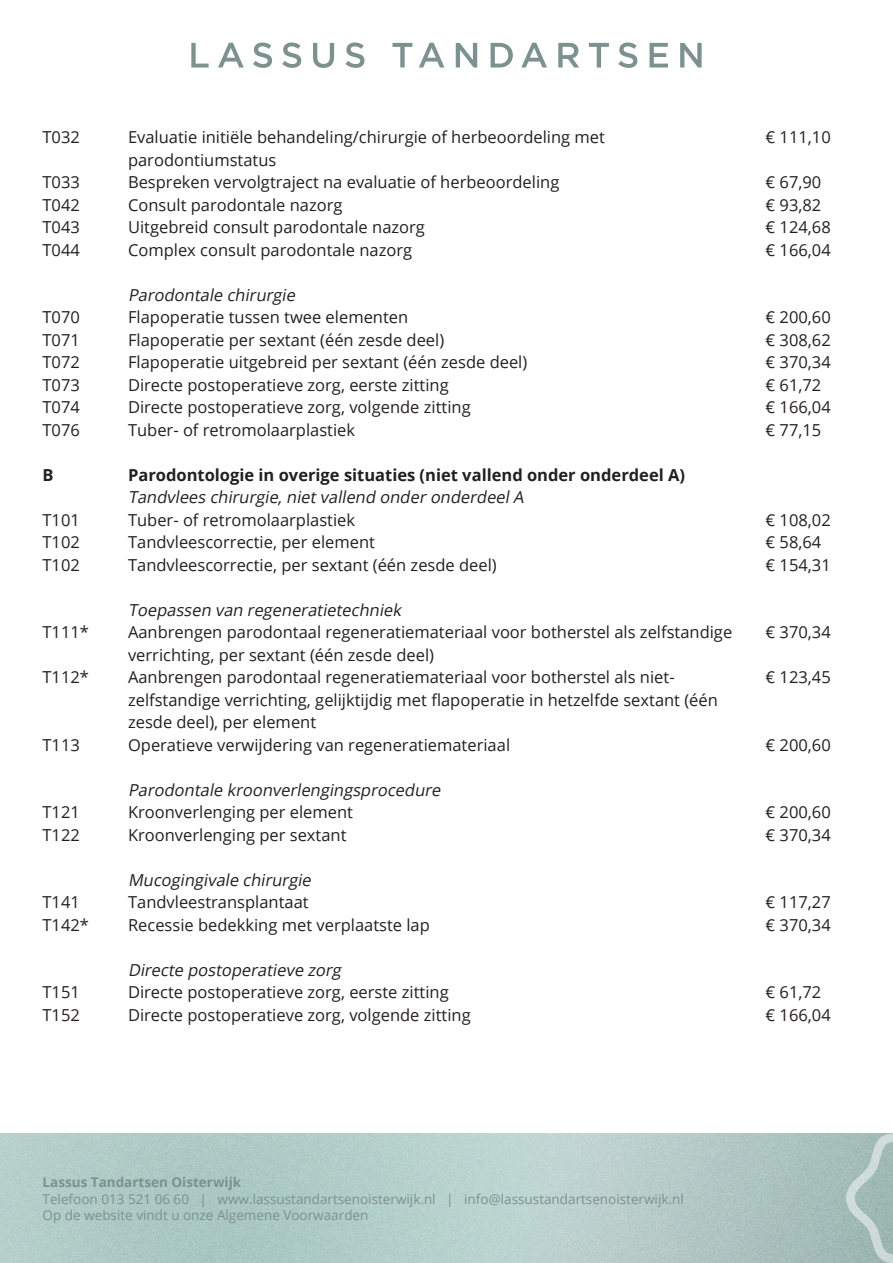
<style>
.page{position:relative;width:893px;height:1263px;background:#fff}
.page>*{position:absolute;margin:0;border:0;box-sizing:border-box;transform-origin:0 0}
.Body_text{font:16.5px/22.5px "Open Sans";color:#231f20}
.Body_text-2{font:italic 16.5px "Open Sans";color:#231f20}
.Body_text-3{font:700 16.5px "Open Sans";color:#231f20}
.Infos{font:13.5px/16.5px "Open Sans";color:#7d918f}
.t1{font:700 13.5px "Open Sans";color:#7d918f}
</style>
<div class="page">
<svg style="left:191px;top:43px;width:18px;height:25px"></svg>
<svg style="left:218px;top:43px;width:26px;height:25px"></svg>
<svg style="left:253px;top:43px;width:19px;height:25px"></svg>
<svg style="left:282px;top:43px;width:19px;height:25px"></svg>
<svg style="left:313px;top:43px;width:21px;height:25px"></svg>
<svg style="left:345px;top:43px;width:19px;height:25px"></svg>
<svg style="left:392px;top:43px;width:20px;height:25px"></svg>
<svg style="left:419px;top:43px;width:25px;height:25px"></svg>
<svg style="left:456px;top:43px;width:21px;height:25px"></svg>
<svg style="left:491px;top:43px;width:22px;height:25px"></svg>
<svg style="left:521px;top:43px;width:26px;height:25px"></svg>
<svg style="left:558px;top:43px;width:21px;height:25px"></svg>
<svg style="left:589px;top:43px;width:20px;height:25px"></svg>
<svg style="left:618px;top:43px;width:19px;height:25px"></svg>
<svg style="left:649px;top:43px;width:19px;height:25px"></svg>
<svg style="left:680px;top:43px;width:22px;height:25px"></svg>
<img style="left:0;top:1133px;width:846px;height:130px">
<svg style="left:846px;top:1133px;width:47px;height:130px;background:#a9c0bc"></svg>
<p class="Body_text" style="left:43px;top:126px;width:39px">T032</p>
<p class="Body_text" style="left:128px;top:126px;width:478px">Evaluatie initiële behandeling/chirurgie of herbeoordeling met</p>
<p class="Body_text" style="left:766px;top:126px;width:67px">€ 111,10</p>
<p class="Body_text" style="left:128px;top:148px;width:150px">parodontiumstatus</p>
<p class="Body_text" style="left:43px;top:171px;width:39px">T033</p>
<p class="Body_text" style="left:128px;top:171px;width:433px">Bespreken vervolgtraject na evaluatie of herbeoordeling</p>
<p class="Body_text" style="left:766px;top:171px;width:57px">€ 67,90</p>
<p class="Body_text" style="left:43px;top:193px;width:39px">T042</p>
<p class="Body_text" style="left:128px;top:193px;width:216px">Consult parodontale nazorg</p>
<p class="Body_text" style="left:766px;top:193px;width:57px">€ 93,82</p>
<p class="Body_text" style="left:43px;top:216px;width:39px">T043</p>
<p class="Body_text" style="left:128px;top:216px;width:298px">Uitgebreid consult parodontale nazorg</p>
<p class="Body_text" style="left:766px;top:216px;width:67px">€ 124,68</p>
<p class="Body_text" style="left:43px;top:238px;width:39px">T044</p>
<p class="Body_text" style="left:128px;top:238px;width:286px">Complex consult parodontale nazorg</p>
<p class="Body_text" style="left:766px;top:238px;width:67px">€ 166,04</p>
<p class="Body_text-2" style="left:128px;top:284px;width:172px">Parodontale chirurgie</p>
<p class="Body_text" style="left:43px;top:306px;width:39px">T070</p>
<p class="Body_text" style="left:128px;top:306px;width:282px">Flapoperatie tussen twee elementen</p>
<p class="Body_text" style="left:766px;top:306px;width:67px">€ 200,60</p>
<p class="Body_text" style="left:43px;top:328px;width:39px">T071</p>
<p class="Body_text" style="left:128px;top:328px;width:318px">Flapoperatie per sextant (één zesde deel)</p>
<p class="Body_text" style="left:766px;top:328px;width:67px">€ 308,62</p>
<p class="Body_text" style="left:43px;top:351px;width:39px">T072</p>
<p class="Body_text" style="left:128px;top:351px;width:401px">Flapoperatie uitgebreid per sextant (één zesde deel)</p>
<p class="Body_text" style="left:766px;top:351px;width:67px">€ 370,34</p>
<p class="Body_text" style="left:43px;top:373px;width:39px">T073</p>
<p class="Body_text" style="left:128px;top:373px;width:322px">Directe postoperatieve zorg, eerste zitting</p>
<p class="Body_text" style="left:766px;top:373px;width:57px">€ 61,72</p>
<p class="Body_text" style="left:43px;top:396px;width:39px">T074</p>
<p class="Body_text" style="left:128px;top:396px;width:344px">Directe postoperatieve zorg, volgende zitting</p>
<p class="Body_text" style="left:766px;top:396px;width:67px">€ 166,04</p>
<p class="Body_text" style="left:43px;top:418px;width:39px">T076</p>
<p class="Body_text" style="left:128px;top:418px;width:229px">Tuber- of retromolaarplastiek</p>
<p class="Body_text" style="left:766px;top:418px;width:57px">€ 77,15</p>
<p class="Body_text-3" style="left:43px;top:463px;width:13px">B</p>
<p class="Body_text-3" style="left:128px;top:463px;width:559px">Parodontologie in overige situaties (niet vallend onder onderdeel A)</p>
<p class="Body_text-2" style="left:128px;top:486px;width:401px">Tandvlees chirurgie,nietvallend onderonderdeelA</p>
<p class="Body_text" style="left:43px;top:508px;width:39px">T101</p>
<p class="Body_text" style="left:128px;top:508px;width:229px">Tuber- of retromolaarplastiek</p>
<p class="Body_text" style="left:766px;top:508px;width:67px">€ 108,02</p>
<p class="Body_text" style="left:43px;top:531px;width:39px">T102</p>
<p class="Body_text" style="left:128px;top:531px;width:248px">Tandvleescorrectie, per element</p>
<p class="Body_text" style="left:766px;top:531px;width:57px">€ 58,64</p>
<p class="Body_text" style="left:43px;top:553px;width:39px">T102</p>
<p class="Body_text" style="left:128px;top:553px;width:370px">Tandvleescorrectie, per sextant (één zesde deel)</p>
<p class="Body_text" style="left:766px;top:553px;width:67px">€ 154,31</p>
<p class="Body_text-2" style="left:128px;top:599px;width:278px">Toepassen van regeneratietechniek</p>
<p class="Body_text" style="left:43px;top:621px;width:48px">T111*</p>
<p class="Body_text" style="left:128px;top:621px;width:606px">Aanbrengen parodontaal regeneratiemateriaal voor botherstel als zelfstandige</p>
<p class="Body_text" style="left:766px;top:621px;width:67px">€ 370,34</p>
<p class="Body_text" style="left:128px;top:643px;width:308px">verrichting, per sextant (één zesde deel)</p>
<p class="Body_text" style="left:43px;top:666px;width:48px">T112*</p>
<p class="Body_text" style="left:128px;top:666px;width:548px">Aanbrengen parodontaal regeneratiemateriaal voor botherstel als niet-</p>
<p class="Body_text" style="left:766px;top:666px;width:67px">€ 123,45</p>
<p class="Body_text" style="left:128px;top:688px;width:591px">zelfstandige verrichting, gelijktijdig met flapoperatie in hetzelfde sextant (één zesde deel), per element</p>
<p class="Body_text" style="left:43px;top:733px;width:39px">T113</p>
<p class="Body_text" style="left:128px;top:733px;width:384px">Operatieve verwijdering van regeneratiemateriaal</p>
<p class="Body_text" style="left:766px;top:733px;width:67px">€ 200,60</p>
<p class="Body_text-2" style="left:128px;top:779px;width:318px">Parodontale kroonverlengingsprocedure</p>
<p class="Body_text" style="left:43px;top:801px;width:39px">T121</p>
<p class="Body_text" style="left:128px;top:801px;width:227px">Kroonverlenging per element</p>
<p class="Body_text" style="left:766px;top:801px;width:67px">€ 200,60</p>
<p class="Body_text" style="left:43px;top:823px;width:39px">T122</p>
<p class="Body_text" style="left:128px;top:823px;width:220px">Kroonverlenging per sextant</p>
<p class="Body_text" style="left:766px;top:823px;width:67px">€ 370,34</p>
<p class="Body_text-2" style="left:128px;top:869px;width:188px">Mucogingivale chirurgie</p>
<p class="Body_text" style="left:43px;top:891px;width:39px">T141</p>
<p class="Body_text" style="left:128px;top:891px;width:182px">Tandvleestransplantaat</p>
<p class="Body_text" style="left:766px;top:891px;width:67px">€ 117,27</p>
<p class="Body_text" style="left:43px;top:913px;width:48px">T142*</p>
<p class="Body_text" style="left:128px;top:913px;width:303px">Recessie bedekking met verplaatste lap</p>
<p class="Body_text" style="left:766px;top:913px;width:67px">€ 370,34</p>
<p class="Body_text-2" style="left:128px;top:959px;width:218px">Directe postoperatieve zorg</p>
<p class="Body_text" style="left:43px;top:981px;width:39px">T151</p>
<p class="Body_text" style="left:128px;top:981px;width:322px">Directe postoperatieve zorg, eerste zitting</p>
<p class="Body_text" style="left:766px;top:981px;width:57px">€ 61,72</p>
<p class="Body_text" style="left:43px;top:1003px;width:39px">T152</p>
<p class="Body_text" style="left:128px;top:1003px;width:344px">Directe postoperatieve zorg, volgende zitting</p>
<p class="Body_text" style="left:766px;top:1003px;width:67px">€ 166,04</p>
<p class="t1" style="left:43px;top:1173px;width:200px">Lassus Tandartsen Oisterwijk</p>
<p class="Infos" style="left:43px;top:1190px;width:643px">Telefoon 013 521 06 60 | www.lassustandartsenoisterwijk.nl | info@lassustandartsenoisterwijk.nl<br>Op de website vindt u onze Algemene Voorwaarden</p>
</div>
